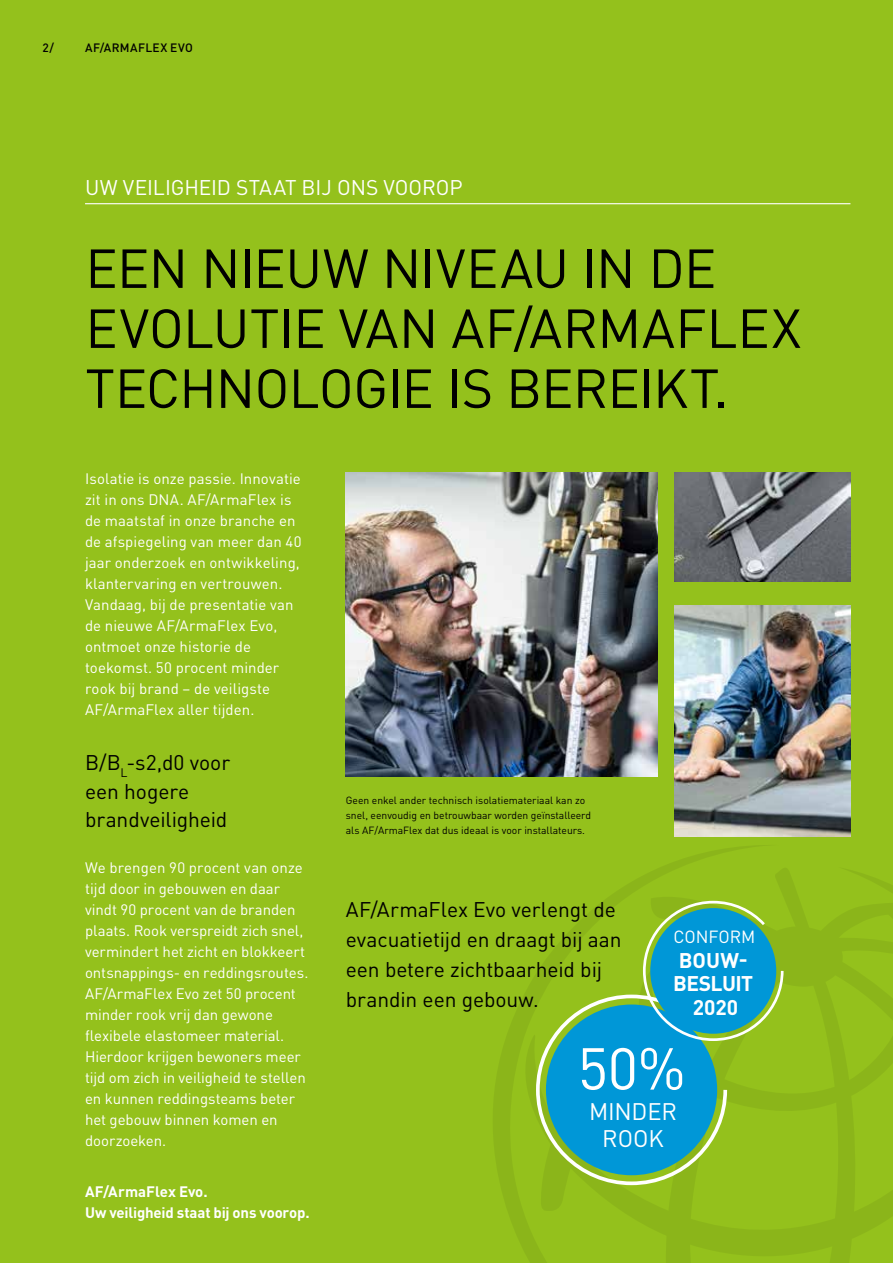
<style>
.page{position:relative;width:893px;height:1263px;background:#94c11c}
.page>*{position:absolute;margin:0;border:0;box-sizing:border-box;transform-origin:0 0}
.t1{font:58.2px "DIN Pro";color:#fff}
.t2{font:54px/60px "DIN Pro";letter-spacing:-.015em;color:#000}
.t3{font:23.7px/26.8px "DIN Pro";letter-spacing:-.005em;color:#fff;text-align:center}
.t4{font:21px/30px "DIN Pro";letter-spacing:-.005em;color:#000}
.t5{font:21px "DIN Pro";letter-spacing:-.005em;color:#fff}
.t6{font:700 21px/23.5px "DIN Pro";letter-spacing:-.005em;color:#fff;text-align:center}
.t7{font:17.4px "DIN Pro";letter-spacing:-.005em;color:#fff}
.t8{font:15px/21px "DIN Pro";color:#fff}
.t9{font:700 15px/21px "DIN Pro";letter-spacing:-.01em;color:#fff}
.t10{font:500 12px "DIN Pro";letter-spacing:.035em;color:#000}
.t11{font:10.35px/14.7px "DIN Pro";color:#000}
</style>
<div class="page">
<svg style="left:493px;top:845px;width:271px;height:379px"></svg>
<svg style="left:513px;top:864px;width:380px;height:399px"></svg>
<img style="left:674px;top:472px;width:176px;height:109px">
<hr style="left:85px;top:203px;width:765px;height:1px;background:#fff">
<img style="left:346px;top:472px;width:311px;height:305px">
<img style="left:674px;top:606px;width:176px;height:231px">
<svg style="left:534px;top:899px;width:251px;height:288px"></svg>
<p class="t10" style="left:43px;top:38px;width:13px">2/</p>
<p class="t10" style="left:85px;top:38px;width:109px">AF/ARMAFLEX EVO</p>
<h3 class="t5" style="left:85px;top:171px;width:379px">UW VEILIGHEID STAAT BIJ ONS VOOROP</h3>
<h2 class="t2" style="left:85px;top:233px;width:717px">EEN NIEUW NIVEAU IN DE<br>EVOLUTIE VAN AF/ARMAFLEX<br>TECHNOLOGIE IS BEREIKT.</h2>
<p class="t8" style="left:85px;top:466px;width:218px">Isolatie is onze passie. Innovatie zit in ons DNA. AF/ArmaFlex is de maatstaf in onze branche en de afspiegeling van meer dan 40 jaar onderzoek en ontwikkeling, klantervaring en vertrouwen.<br>Vandaag, bij de presentatie van de nieuwe AF/ArmaFlex Evo, ontmoet onze historie de toekomst. 50 procent minder rook bij brand – de veiligste<br>AF/ArmaFlex aller tijden.</p>
<h3 class="t4" style="left:85px;top:746px;width:147px;line-height:28.5px">B/B<sub>L</sub>-s2,d0 voor een hogere brandveiligheid</h3>
<p class="t8" style="left:85px;top:856px;width:225px">We brengen 90 procent van onze tijd door in gebouwen en daar vindt 90 procent van de branden plaats. Rook verspreidt zich snel, vermindert het zicht en blokkeert ontsnappings- en reddingsroutes.<br>AF/ArmaFlex Evo zet 50 procent minder rook vrij dan gewone flexibele elastomeer material.<br>Hierdoor krijgen bewoners meer tijd om zich in veiligheid te stellen en kunnen reddingsteams beter het gebouw binnen komen en doorzoeken.</p>
<p class="t9" style="left:85px;top:1179px;width:226px">AF/ArmaFlex Evo.<br>Uw veiligheid staat bij ons voorop.</p>
<p class="t11" style="left:346px;top:792px;width:247px">Geen enkel ander technisch isolatiemateriaal kan zo snel, eenvoudig en betrouwbaar worden geïnstalleerd als AF/ArmaFlex dat dus ideaal is voor installateurs.</p>
<h3 class="t4" style="left:346px;top:892px;width:277px">AF/ArmaFlex Evo verlengt de evacuatietijd en draagt bij aan een betere zichtbaarheid bij brandin een gebouw.</h3>
<p class="t7" style="left:673px;top:923px;width:83px">CONFORM</p>
<h3 class="t6" style="left:673px;top:946px;width:81px">BOUW-<br>BESLUIT<br>2020</h3>
<h1 class="t1" style="left:578px;top:1023px;width:110px">50%</h1>
<h3 class="t3" style="left:589px;top:1096px;width:89px">MINDER<br>ROOK</h3>
</div>
